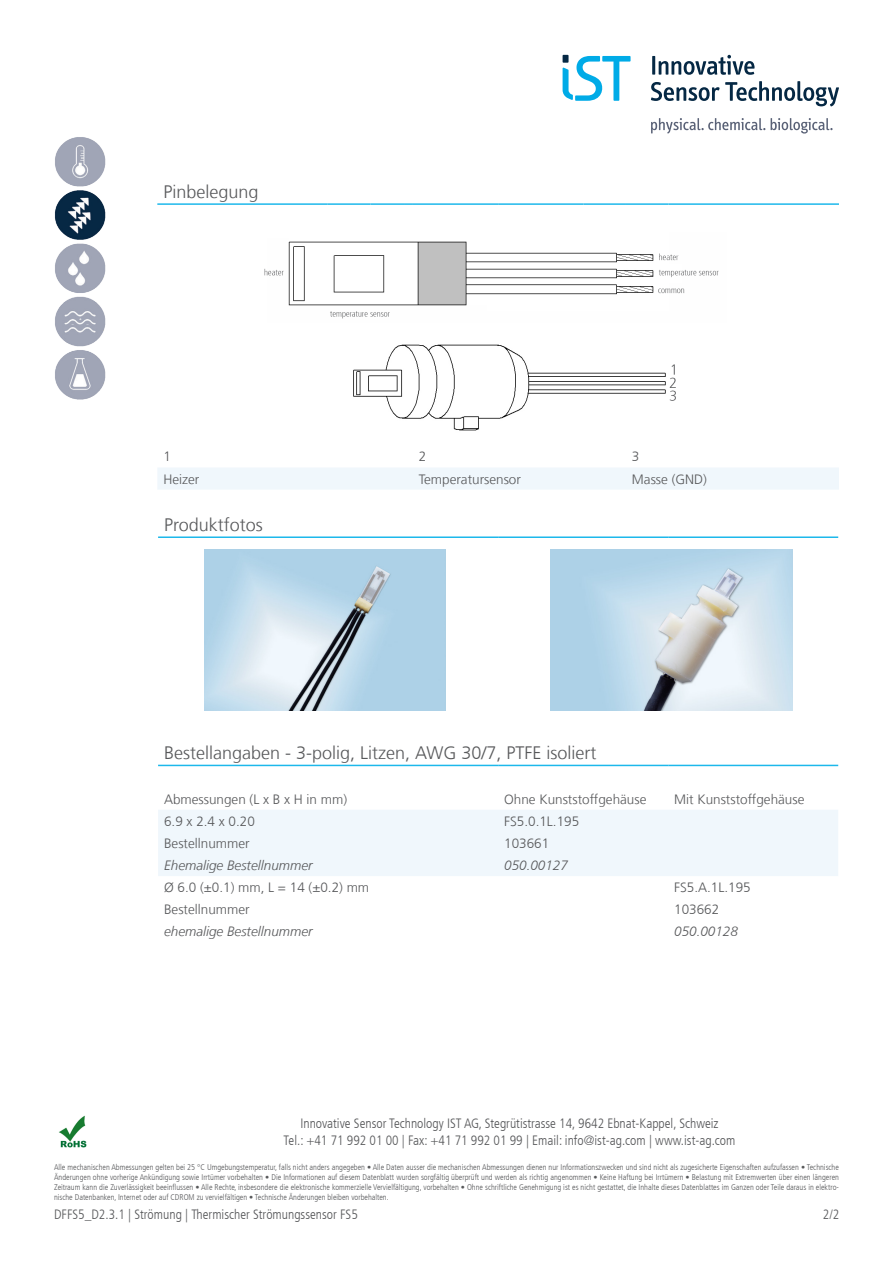
<style>
.page{position:relative;width:893px;height:1263px;background:#fff}
.page>*{position:absolute;margin:0;border:0;box-sizing:border-box;transform-origin:0 0}
.Subheading{font:300 18px "Frutiger LT Com";color:#57585a}
.t1{font:300 condensed 13.5px/16.2px "Frutiger LT Com";color:#57585a;text-align:center}
.Text{font:300 13.5px "Frutiger LT Com";color:#57585a}
.Text-2{font:italic 300 13.5px "Frutiger LT Com";color:#57585a}
.t2{font:300 condensed 8.25px/9.9px "Frutiger LT Com";color:#57585a;text-align:justify}
</style>
<div class="page">
<div style="left:158px;top:468px;width:681px;height:21px;background:#f0f7fc"></div>
<hr style="left:157px;top:203px;width:171px;height:2px;background:#1db8eb">
<hr style="left:328px;top:203px;width:42px;height:2px;background:#1db8eb">
<hr style="left:370px;top:203px;width:35px;height:2px;background:#1db8eb">
<svg style="left:405px;top:203px;width:8px;height:2px"></svg>
<hr style="left:413px;top:203px;width:85px;height:2px;background:#1db8eb">
<hr style="left:498px;top:203px;width:85px;height:2px;background:#1db8eb">
<hr style="left:583px;top:203px;width:43px;height:2px;background:#1db8eb">
<hr style="left:626px;top:203px;width:43px;height:2px;background:#1db8eb">
<hr style="left:669px;top:203px;width:170px;height:2px;background:#1db8eb">
<img style="left:264px;top:241px;width:455px;height:78px">
<img style="left:353px;top:344px;width:323px;height:87px">
<div style="left:158px;top:810px;width:680px;height:66px;background:#f0f7fc"></div>
<hr style="left:158px;top:536px;width:340px;height:2px;background:#1db8eb">
<hr style="left:498px;top:536px;width:170px;height:2px;background:#1db8eb">
<hr style="left:668px;top:536px;width:170px;height:2px;background:#1db8eb">
<hr style="left:158px;top:765px;width:340px;height:1px;background:#1db8eb">
<hr style="left:498px;top:765px;width:170px;height:1px;background:#1db8eb">
<hr style="left:668px;top:765px;width:170px;height:1px;background:#1db8eb">
<img style="left:204px;top:549px;width:241px;height:161px">
<img style="left:551px;top:549px;width:241px;height:161px">
<svg style="left:651px;top:81px;width:188px;height:26px"></svg>
<hr style="left:652px;top:56px;width:3px;height:19px;background:#052844">
<svg style="left:659px;top:55px;width:95px;height:20px"></svg>
<svg style="left:771px;top:118px;width:62px;height:16px"></svg>
<svg style="left:651px;top:118px;width:114px;height:16px"></svg>
<div style="left:563px;top:55px;width:5px;height:8px;background:#052844"></div>
<svg style="left:563px;top:56px;width:68px;height:45px"></svg>
<img style="left:54px;top:137px;width:51px;height:263px">
<img style="left:59px;top:1115px;width:28px;height:33px">
<p class="Subheading" style="left:163px;top:181px;width:97px">Pinbelegung</p>
<p class="Text" style="left:163px;top:449px;width:9px">1</p>
<p class="Text" style="left:419px;top:449px;width:9px">2</p>
<p class="Text" style="left:632px;top:449px;width:9px">3</p>
<p class="Text" style="left:163px;top:471px;width:37px">Heizer</p>
<p class="Text" style="left:419px;top:471px;width:104px">Temperatursensor</p>
<p class="Text" style="left:632px;top:471px;width:77px">Masse (GND)</p>
<p class="Subheading" style="left:164px;top:514px;width:100px">Produktfotos</p>
<p class="Subheading" style="left:164px;top:743px;width:434px">Bestellangaben - 3-polig, Litzen, AWG 30/7, PTFE isoliert</p>
<p class="Text" style="left:164px;top:791px;width:185px">Abmessungen (L x B x H in mm)</p>
<p class="Text" style="left:504px;top:791px;width:144px">Ohne Kunststoffgehäuse</p>
<p class="Text" style="left:674px;top:791px;width:132px">Mit Kunststoffgehäuse</p>
<p class="Text" style="left:164px;top:813px;width:92px">6.9 x 2.4 x 0.20</p>
<p class="Text" style="left:504px;top:813px;width:77px">FS5.0.1L.195</p>
<p class="Text" style="left:164px;top:835px;width:87px">Bestellnummer</p>
<p class="Text" style="left:504px;top:835px;width:47px">103661</p>
<p class="Text-2" style="left:164px;top:857px;width:150px">Ehemalige Bestellnummer</p>
<p class="Text-2" style="left:504px;top:857px;width:65px">050.00127</p>
<p class="Text" style="left:164px;top:880px;width:207px">Ø 6.0 (±0.1) mm, L = 14 (±0.2) mm</p>
<p class="Text" style="left:674px;top:880px;width:78px">FS5.A.1L.195</p>
<p class="Text" style="left:164px;top:902px;width:87px">Bestellnummer</p>
<p class="Text" style="left:674px;top:902px;width:47px">103662</p>
<p class="Text-2" style="left:164px;top:924px;width:150px">ehemalige Bestellnummer</p>
<p class="Text-2" style="left:674px;top:924px;width:65px">050.00128</p>
<h2 class="t1" style="left:284px;top:1116px;width:453px">Innovative Sensor Technology IST AG, Stegrütistrasse 14, 9642 Ebnat-Kappel, Schweiz<br>Tel.: +41 71 992 01 00 | Fax: +41 71 992 01 99 | Email: info@ist-ag.com | www.ist-ag.com</h2>
<p class="t2" style="left:54px;top:1162px;width:786px">Alle mechanischen Abmessungen gelten bei 25 °C Umgebungstemperatur, falls nicht anders angegeben • Alle Daten ausser die mechanischen Abmessungen dienen nur Informationszwecken und sind nicht als zugesicherte Eigenschaften aufzufassen • Technische Änderungen ohne vorherige Ankündigung sowie Irrtümer vorbehalten • Die Informationen auf diesem Datenblatt wurden sorgfältig überprüft und werden als richtig angenommen • Keine Haftung bei Irrtümern • Belastung mit Extremwerten über einen längeren Zeitraum kann die Zuverlässigkeit beeinflussen • Alle Rechte, insbesondere die elektronische kommerzielle Vervielfältigung, vorbehalten • Ohne schriftliche Genehmigung ist es nicht gestattet, die Inhalte dieses Datenblattes im Ganzen oder Teile daraus in elektro&shy;nische Datenbanken, Internet oder auf CDROM zu vervielfältigen • Technische Änderungen bleiben vorbehalten.</p>
<h2 class="t1" style="left:54px;top:1206px;width:305px">DFFS5_D2.3.1 | Strömung | Thermischer Strömungssensor FS5</h2>
<h2 class="t1" style="left:823px;top:1206px;width:18px">2/2</h2>
</div>
